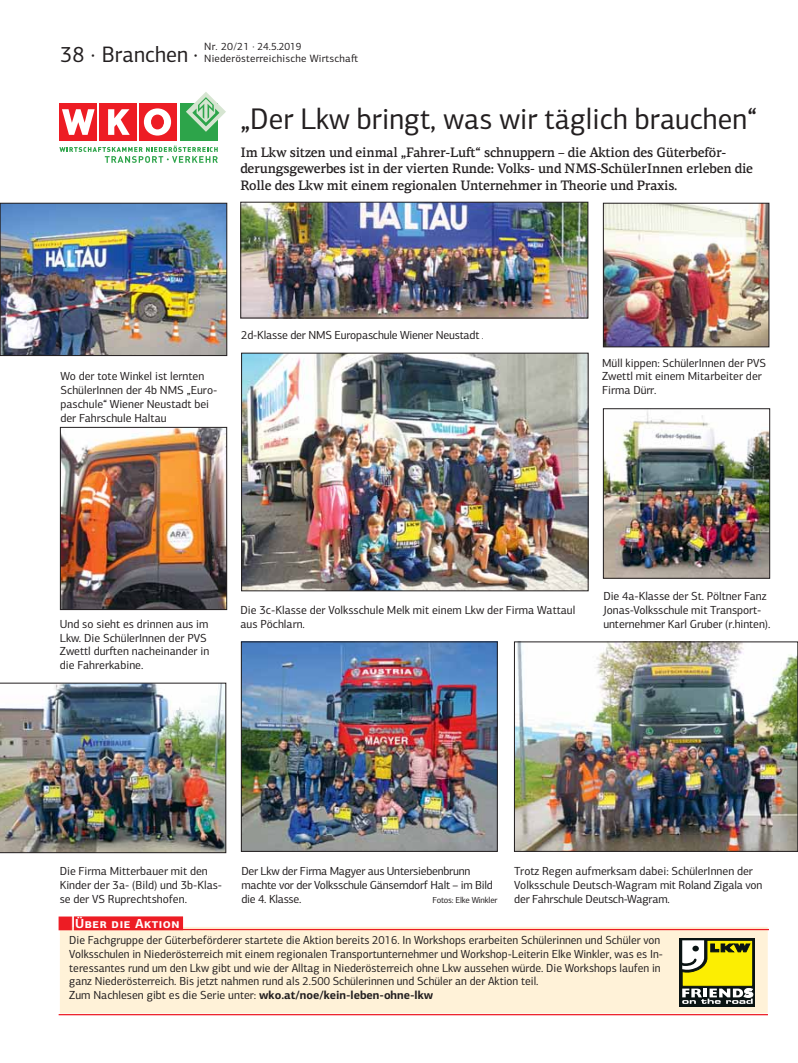
<style>
.page{position:relative;width:798px;height:1063px;background:#fff}
.page>*{position:absolute;margin:0;border:0;box-sizing:border-box;transform-origin:0 0}
.t1{font:30px "PF Centro Sans Pro";color:#231f20;scale:.96 1}
.t2{font:22.5px "PF Centro Sans Pro";color:#231f20;scale:.96 1}
.t3{font:500 13.75px/16.2px "PF Centro Serif Pro";letter-spacing:-.02em;color:#231f20;scale:.96 1}
.t4{font:700 13.12px "PF Centro Sans Pro";letter-spacing:.04em;color:#fff}
.t5{font:11.75px/13.8px "PF Centro Sans Pro";color:#231f20}
.t6{font:11.75px/13.8px "PF Centro Sans Pro";color:#231f20;scale:.96 1}
.t7{font:11.75px/13.8px "PF Centro Sans Pro";letter-spacing:-.02em;color:#231f20}
.t8{font:10.62px/11.9px "PF Centro Sans Pro";letter-spacing:.02em;color:#231f20}
.t9{font:8.75px "PF Centro Sans Pro";letter-spacing:-.02em;color:#231f20}
.s1{font-size:8.75px}
.s2{font-weight:700}
</style>
<div class="page">
<div style="left:138px;top:104px;width:38px;height:37px;background:#ed1c24"></div>
<div style="left:99px;top:104px;width:38px;height:37px;background:#ed1c24"></div>
<svg style="left:108px;top:109px;width:22px;height:26px"></svg>
<div style="left:59px;top:104px;width:38px;height:37px;background:#ed1c24"></div>
<svg style="left:62px;top:109px;width:33px;height:26px"></svg>
<div style="left:180px;top:104px;width:38px;height:37px;background:#2da44a"></div>
<svg style="left:144px;top:108px;width:27px;height:28px"></svg>
<div style="left:151px;top:115px;width:12px;height:14px;background:#ed1c24;border-radius:50%"></div>
<div style="left:151px;top:115px;width:13px;height:14px;border:1px solid #ed1c24;border-radius:50%"></div>
<svg style="left:186px;top:92px;width:40px;height:40px"></svg>
<svg style="left:59px;top:146px;width:159px;height:17px"></svg>
<div style="left:59px;top:926px;width:709px;height:88px;background:#fff2d8"></div>
<div style="left:59px;top:926px;width:709px;height:89px;border:1px solid #fff"></div>
<div style="left:679px;top:938px;width:76px;height:68px;background:linear-gradient(to right,#0f1912,#101912)"></div>
<div style="left:682px;top:940px;width:70px;height:46px;background:#fcee02"></div>
<svg style="left:682px;top:988px;width:70px;height:16px"></svg>
<svg style="left:679px;top:939px;width:70px;height:34px"></svg>
<hr style="left:59px;top:1014px;width:708px;height:1px;background:#ed1c24">
<div style="left:74px;top:916px;width:109px;height:14px;background:#ed1c24"></div>
<hr style="left:74px;top:929px;width:694px;height:1px;background:#ed1c24">
<img style="left:0;top:683px;width:226px;height:170px">
<img style="left:243px;top:644px;width:252px;height:206px">
<div style="left:241px;top:642px;width:256px;height:210px;border:1px solid #231f20"></div>
<img style="left:516px;top:644px;width:279px;height:206px">
<div style="left:514px;top:642px;width:283px;height:210px;border:1px solid #231f20"></div>
<img style="left:243px;top:355px;width:343px;height:234px">
<div style="left:241px;top:353px;width:347px;height:238px;border:1px solid #231f20"></div>
<img style="left:605px;top:205px;width:161px;height:140px">
<div style="left:603px;top:203px;width:165px;height:144px;border:1px solid #231f20"></div>
<img style="left:2px;top:205px;width:223px;height:149px">
<div style="left:0;top:203px;width:227px;height:153px;border:1px solid #231f20"></div>
<img style="left:242px;top:204px;width:344px;height:112px">
<div style="left:240px;top:202px;width:348px;height:116px;border:1px solid #231f20"></div>
<img style="left:62px;top:429px;width:163px;height:179px">
<div style="left:60px;top:427px;width:167px;height:183px;border:1px solid #231f20"></div>
<img style="left:605px;top:411px;width:162px;height:165px">
<div style="left:603px;top:409px;width:166px;height:169px;border:1px solid #231f20"></div>
<svg style="left:59px;top:926px;width:13px;height:4px"></svg>
<h2 class="t2" style="left:60px;top:46px;width:145px">38 · Branchen ·</h2>
<p class="t8" style="left:204px;top:42px;width:155px">Nr. 20/21 · 24.5.2019<br>Niederösterreichische Wirtscha-</p>
<h1 class="t1" style="left:240px;top:108px;width:539px">„Der Lkw bringt, was wir täglich brauchen“</h1>
<p class="t3" style="left:240px;top:146px;width:535px">Im Lkw sitzen und einmal „Fahrer-Lu-“ schnuppern – die Aktion des Güterbeför&shy;derungsgewerbes ist in der vierten Runde: Volks- und NMS-SchülerInnen erleben die<br>Rolle des Lkw mit einem regionalen Unternehmer in Theorie und Praxis.</p>
<p class="t5" style="left:60px;top:371px;width:158px">Wo der tote Winkel ist lernten<br>SchülerInnen der 4b NMS „Euro&shy;paschule“ Wiener Neustadt bei der Fahrschule Haltau</p>
<p class="t5" style="left:241px;top:330px;width:244px">2d-Klasse der NMS Europaschule Wiener Neustadt <span class="s1">.</span></p>
<p class="t5" style="left:602px;top:357px;width:165px">Müll kippen: SchülerInnen der PVS<br>Zwettl mit einem Mitarbeiter der<br>Firma Dürr.</p>
<p class="t5" style="left:240px;top:605px;width:336px">Die 3c-Klasse der Volksschule Melk mit einem Lkw der Firma Wattaul</p>
<p class="t5" style="left:60px;top:618px;width:150px">Und so sieht es drinnen aus im</p>
<p class="t5" style="left:240px;top:618px;width:66px">aus Pöchlarn.</p>
<p class="t5" style="left:60px;top:632px;width:151px">Lkw. Die SchülerInnen der PVS<br>Zwettl dur-en nacheinander in die Fahrerkabine.</p>
<p class="t5" style="left:603px;top:591px;width:169px">Die 4a-Klasse der St. Pöltner Fanz<br>Jonas-Volksschule mit Transport&shy;unternehmer Karl Gruber (r.hinten).</p>
<p class="t5" style="left:60px;top:866px;width:164px">Die Firma Mitterbauer mit den<br>Kinder der 3a- (Bild) und 3b-Klas&shy;se der VS Ruprechtshofen.</p>
<p class="t7" style="left:241px;top:866px;width:253px">Der Lkw der Firma Magyer aus Untersiebenbrunn machte vor der Volksschule Gänserndorf Halt – im Bild die 4. Klasse.</p>
<p class="t9" style="left:432px;top:897px;width:66px">Fotos: Elke Winkler</p>
<p class="t4" style="left:75px;top:919px;width:106px">Über die Aktion</p>
<p class="t5" style="left:514px;top:866px;width:249px">Trotz Regen aufmerksam dabei: SchülerInnen der<br>Volksschule Deutsch-Wagram mit Roland Zigala von der Fahrschule Deutsch-Wagram.</p>
<p class="t6" style="left:69px;top:935px;width:619px">Die Fachgruppe der Güterbeförderer startete die Aktion bereits 2016. In Workshops erarbeiten Schülerinnen und Schüler von Volksschulen in Niederösterreich mit einem regionalen Transportunternehmer und Workshop-Leiterin Elke Winkler, was es In&shy;teressantes rund um den Lkw gibt und wie der Alltag in Niederösterreich ohne Lkw aussehen würde. Die Workshops laufen in ganz Niederösterreich. Bis jetzt nahmen rund als 2.500 Schülerinnen und Schüler an der Aktion teil.<br>Zum Nachlesen gibt es die Serie unter: <span class="s2">wko.at/noe/kein-leben-ohne-lkw</span></p>
</div>
